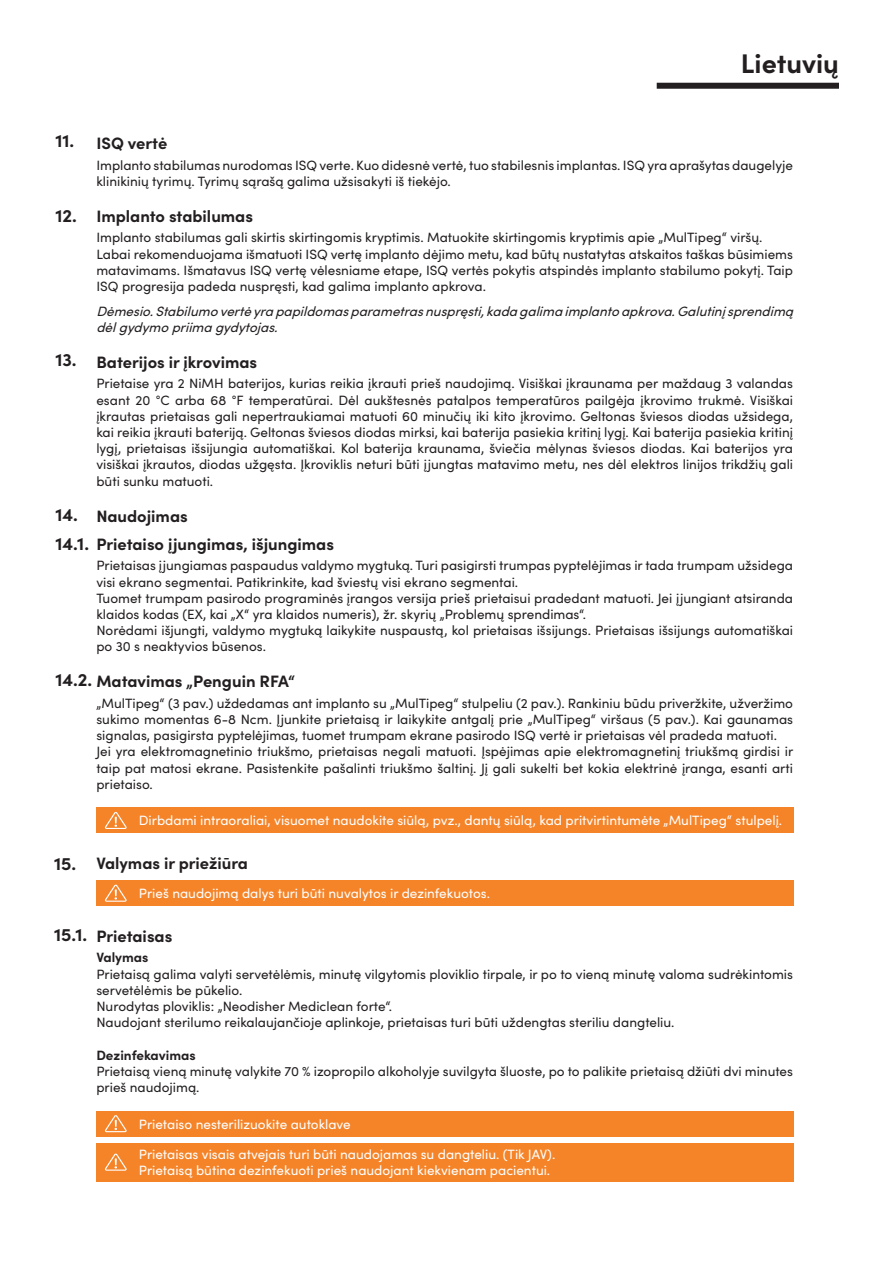
<style>
.page{position:relative;width:893px;height:1263px;background:#fff}
.page>*{position:absolute;margin:0;border:0;box-sizing:border-box;transform-origin:0 0}
.t1{font:700 27px "Sofia Pro";color:#231f20}
.Section_number{font:700 18px "Sofia Pro";color:#231f20}
.Heading_1{font:700 16.5px "Sofia Pro";color:#231f20}
.Body_1{font:13.5px/16.2px "Sofia Pro";color:#231f20}
.Text_boxes{font:13.5px "Sofia Pro";color:#fff}
.Body_1-2{font:italic 13.5px/16.2px "Sofia Pro";color:#231f20}
.Heading_2{font:700 13.5px "Sofia Pro";color:#231f20}
.s1{font-size:18px}
</style>
<div class="page">
<div style="left:657px;top:83px;width:182px;height:6px;background:#231f20"></div>
<div style="left:96px;top:808px;width:698px;height:25px;background:#f58429"></div>
<svg style="left:105px;top:812px;width:22px;height:17px"></svg>
<div style="left:96px;top:880px;width:698px;height:26px;background:#f58429"></div>
<svg style="left:105px;top:885px;width:22px;height:17px"></svg>
<div style="left:96px;top:1111px;width:698px;height:25px;background:#f58429"></div>
<svg style="left:105px;top:1115px;width:22px;height:17px"></svg>
<div style="left:96px;top:1143px;width:698px;height:39px;background:#f58429"></div>
<svg style="left:105px;top:1153px;width:22px;height:18px"></svg>
<p class="t1" style="left:741px;top:43px;width:100px">Lietuvių</p>
<p class="Section_number" style="left:55px;top:127px;width:20px">11.</p>
<p class="Heading_1" style="left:96px;top:131px;width:72px">ISQ vertė</p>
<p class="Body_1" style="left:96px;top:156px;width:698px">Implanto stabilumas nurodomas ISQ verte. Kuo didesnė vertė, tuo stabilesnis implantas. ISQ yra aprašytas daugelyje klinikinių tyrimų. Tyrimų sąrašą galima užsisakyti iš tiekėjo.</p>
<p class="Heading_1" style="left:96px;top:203px;width:158px">Implanto stabilumas</p>
<p class="Body_1" style="left:96px;top:229px;width:668px">Implanto stabilumas gali skirtis skirtingomis kryptimis. Matuokite skirtingomis kryptimis apie „MulTipeg“ viršų.</p>
<p class="Body_1" style="left:96px;top:245px;width:698px;text-align:justify">Labai rekomenduojama išmatuoti ISQ vertę implanto dėjimo metu, kad būtų nustatytas atskaitos taškas būsimiems matavimams. Išmatavus ISQ vertę vėlesniame etape, ISQ vertės pokytis atspindės implanto stabilumo pokytį. Taip ISQ progresija padeda nuspręsti, kad galima implanto apkrova.</p>
<p class="Body_1-2" style="left:96px;top:302px;width:703px">Dėmesio.Stabilumovertėyrapapildomasparametrasnuspręsti,kadagalimaimplantoapkrova.Galutinįsprendimą dėlgydymopriimagydytojas.</p>
<p class="Heading_1" style="left:96px;top:349px;width:162px">Baterijos ir įkrovimas</p>
<p class="Body_1" style="left:96px;top:375px;width:698px;text-align:justify">Prietaise yra 2 NiMH baterijos, kurias reikia įkrauti prieš naudojimą. Visiškai įkraunama per maždaug 3 valandas esant 20 °C arba 68 °F temperatūrai. Dėl aukštesnės patalpos temperatūros pailgėja įkrovimo trukmė. Visiškai įkrautas prietaisas gali nepertraukiamai matuoti 60 minučių iki kito įkrovimo. Geltonas šviesos diodas užsidega, kai reikia įkrauti bateriją. Geltonas šviesos diodas mirksi, kai baterija pasiekia kritinį lygį. Kai baterija pasiekia kritinį lygį, prietaisas išsijungia automatiškai. Kol baterija kraunama, šviečia mėlynas šviesos diodas. Kai baterijos yra visiškai įkrautos, diodas užgęsta. Įkroviklis neturi būti įjungtas matavimo metu, nes dėl elektros linijos trikdžių gali būti sunku matuoti.</p>
<p class="Heading_1" style="left:96px;top:503px;width:93px">Naudojimas</p>
<p class="Heading_1" style="left:55px;top:531px;width:280px"><span class="s1">14.1.</span> Prietaiso įjungimas, išjungimas</p>
<p class="Body_1" style="left:96px;top:557px;width:698px">Prietaisas įjungiamas paspaudus valdymo mygtuką. Turi pasigirsti trumpas pyptelėjimas ir tada trumpam užsidega visi ekrano segmentai. Patikrinkite, kad šviestų visi ekrano segmentai.</p>
<p class="Body_1" style="left:96px;top:589px;width:698px">Tuomet trumpam pasirodo programinės įrangos versija prieš prietaisui pradedant matuoti. Jei įjungiant atsiranda klaidos kodas (EX, kai „X“ yra klaidos numeris), žr. skyrių „Problemų sprendimas“.</p>
<p class="Body_1" style="left:96px;top:621px;width:698px">Norėdami išjungti, valdymo mygtuką laikykite nuspaustą, kol prietaisas išsijungs. Prietaisas išsijungs automatiškai po 30 s neaktyvios būsenos.</p>
<p class="Heading_1" style="left:55px;top:669px;width:241px"><span class="s1">14.2.</span> Matavimas „Penguin RFA“</p>
<p class="Body_1" style="left:96px;top:694px;width:698px;text-align:justify">„MulTipeg“ (3 pav.) uždedamas ant implanto su „MulTipeg“ stulpeliu (2 pav.). Rankiniu būdu priveržkite, užveržimo sukimo momentas 6-8 Ncm. Įjunkite prietaisą ir laikykite antgalį prie „MulTipeg“ viršaus (5 pav.). Kai gaunamas signalas, pasigirsta pyptelėjimas, tuomet trumpam ekrane pasirodo ISQ vertė ir prietaisas vėl pradeda matuoti.</p>
<p class="Body_1" style="left:96px;top:743px;width:698px;text-align:justify">Jei yra elektromagnetinio triukšmo, prietaisas negali matuoti. Įspėjimas apie elektromagnetinį triukšmą girdisi ir taip pat matosi ekrane. Pasistenkite pašalinti triukšmo šaltinį. Jį gali sukelti bet kokia elektrinė įranga, esanti arti prietaiso.</p>
<p class="Text_boxes" style="left:139px;top:811px;width:645px">Dirbdami intraoraliai, visuomet naudokite siūlą, pvz., dantų siūlą, kad pritvirtintumėte „MulTipeg“ stulpelį.</p>
<p class="Heading_1" style="left:96px;top:851px;width:153px">Valymas ir priežiūra</p>
<p class="Text_boxes" style="left:139px;top:883px;width:353px">Prieš naudojimą dalys turi būti nuvalytos ir dezinfekuotos.</p>
<p class="Heading_1" style="left:96px;top:923px;width:78px">Prietaisas</p>
<p class="Heading_2" style="left:96px;top:947px;width:54px">Valymas</p>
<p class="Body_1" style="left:96px;top:965px;width:698px">Prietaisą galima valyti servetėlėmis, minutę vilgytomis ploviklio tirpale, ir po to vieną minutę valoma sudrėkintomis servetėlėmis be pūkelio.</p>
<p class="Body_1" style="left:96px;top:997px;width:297px">Nurodytas ploviklis: „Neodisher Mediclean forte“.</p>
<p class="Body_1" style="left:96px;top:1014px;width:580px">Naudojant sterilumo reikalaujančioje aplinkoje, prietaisas turi būti uždengtas steriliu dangteliu.</p>
<p class="Heading_2" style="left:96px;top:1044px;width:101px">Dezinfekavimas</p>
<p class="Body_1" style="left:96px;top:1062px;width:698px">Prietaisą vieną minutę valykite 70 % izopropilo alkoholyje suvilgyta šluoste, po to palikite prietaisą džiūti dvi minutes prieš naudojimą.</p>
<p class="Text_boxes" style="left:139px;top:1114px;width:213px">Prietaiso nesterilizuokite autoklave</p>
<p class="Text_boxes" style="left:139px;top:1144px;width:418px">Prietaisas visais atvejais turi būti naudojamas su dangteliu. (Tik JAV).</p>
<p class="Text_boxes" style="left:139px;top:1160px;width:413px">Prietaisą būtina dezinfekuoti prieš naudojant kiekvienam pacientui.</p>
<p class="Section_number" style="left:55px;top:201px;width:23px">12.</p>
<p class="Section_number" style="left:55px;top:345px;width:23px">13.</p>
<p class="Section_number" style="left:55px;top:501px;width:24px">14.</p>
<p class="Section_number" style="left:54px;top:849px;width:24px">15.</p>
<p class="Section_number" style="left:54px;top:921px;width:35px">15.1.</p>
</div>
